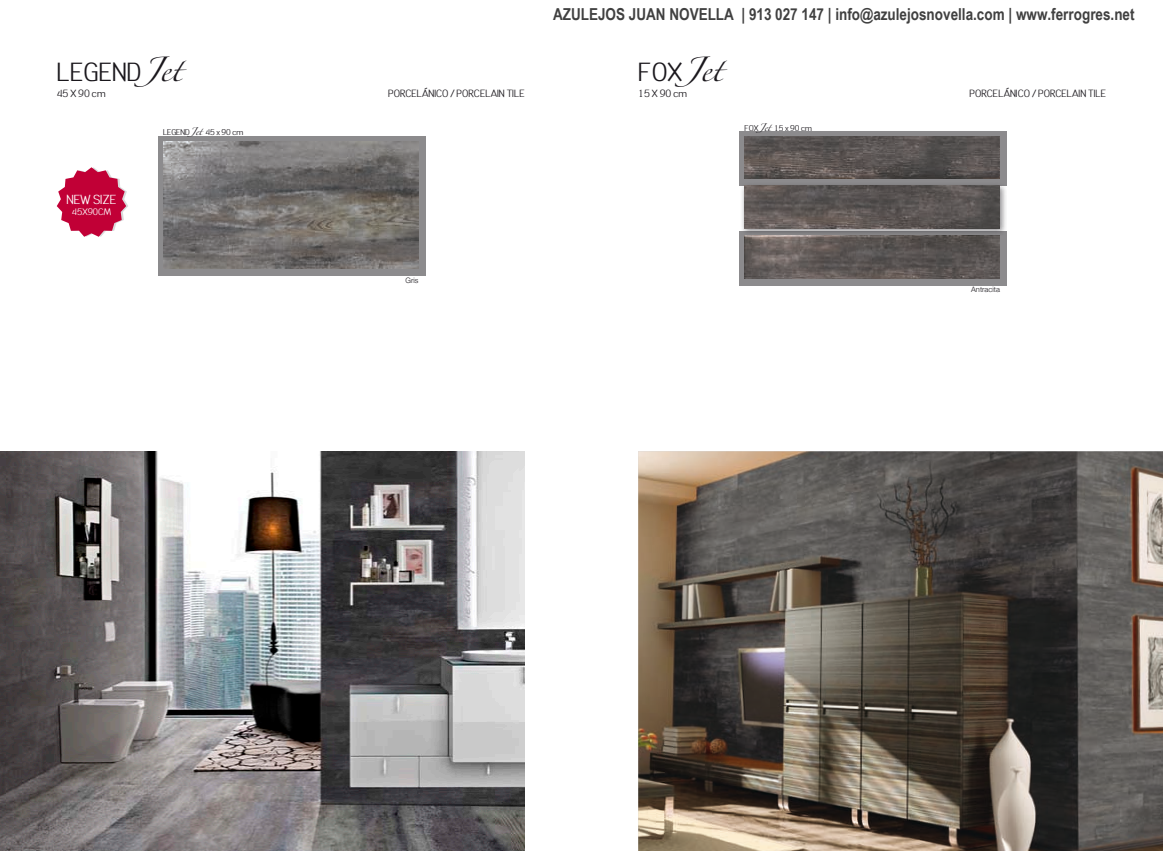
<style>
.page{position:relative;width:1163px;height:851px;background:#fff}
.page>*{position:absolute;margin:0;border:0;box-sizing:border-box;transform-origin:0 0}
.t1{font:25px "Tin Birdhouse";color:#1a171c}
.t2{font:700 16.5px "Arial Narrow";color:#404040}
.t3{font:12.5px "Tin Birdhouse";color:#fff}
.t4{font:10px "Tin Birdhouse";color:#1a171c}
.t5{font:9px "Tin Birdhouse";color:#fff}
.t6{font:8px "Tin Birdhouse";letter-spacing:-.01em;color:#1a171c}
.t7{font:300 7.5px "Helvetica Neue";color:#1a171c}
.s1{font-family:"Zapfino";font-size:22px}
.s2{font-family:"Zapfino";font-size:7px}
</style>
<div class="page">
<svg style="left:57px;top:167px;width:71px;height:70px"></svg>
<div style="left:158px;top:136px;width:267px;height:140px;background:#8c8b8d"></div>
<img style="left:163px;top:141px;width:255px;height:128px">
<img style="left:0;top:451px;width:524px;height:399px">
<div style="left:739px;top:131px;width:267px;height:55px;background:#8c8b8d"></div>
<img style="left:744px;top:136px;width:255px;height:43px">
<div style="left:739px;top:230px;width:267px;height:55px;background:#1a171c;opacity:.5"></div>
<img style="left:744px;top:236px;width:255px;height:42px">
<img style="left:638px;top:451px;width:524px;height:399px">
<div style="left:739px;top:181px;width:267px;height:55px;background:#1a171c;opacity:.5"></div>
<img style="left:744px;top:186px;width:255px;height:42px">
<h1 class="t1" style="left:57px;top:57px;width:126px">LEGEND<span class="s1">Jet</span></h1>
<p class="t4" style="left:57px;top:88px;width:50px">45 x 90 cm</p>
<p class="t4" style="left:388px;top:88px;width:138px">PORCELÁNICO / PORCELAIN TILE</p>
<p class="t3" style="left:66px;top:192px;width:51px">NEW SIZE</p>
<p class="t5" style="left:72px;top:206px;width:34px">45x90cm</p>
<p class="t6" style="left:163px;top:128px;width:82px">LEGEND<span class="s2">Jet</span> 45 x 90 cm</p>
<p class="t7" style="left:405px;top:275px;width:14px">Gris</p>
<p class="t2" style="left:553px;top:2px;width:583px">AZULEJOS JUAN NOVELLA | 913 027 147 | info@azulejosnovella.com | www.ferrogres.net</p>
<h1 class="t1" style="left:638px;top:57px;width:86px">FOX<span class="s1">Jet</span></h1>
<p class="t4" style="left:638px;top:88px;width:50px">15 x 90 cm</p>
<p class="t4" style="left:969px;top:88px;width:138px">PORCELÁNICO / PORCELAIN TILE</p>
<p class="t6" style="left:744px;top:123px;width:69px">FOX<span class="s2">Jet</span> 15 x 90 cm</p>
<p class="t7" style="left:971px;top:285px;width:30px">Antracita</p>
</div>
